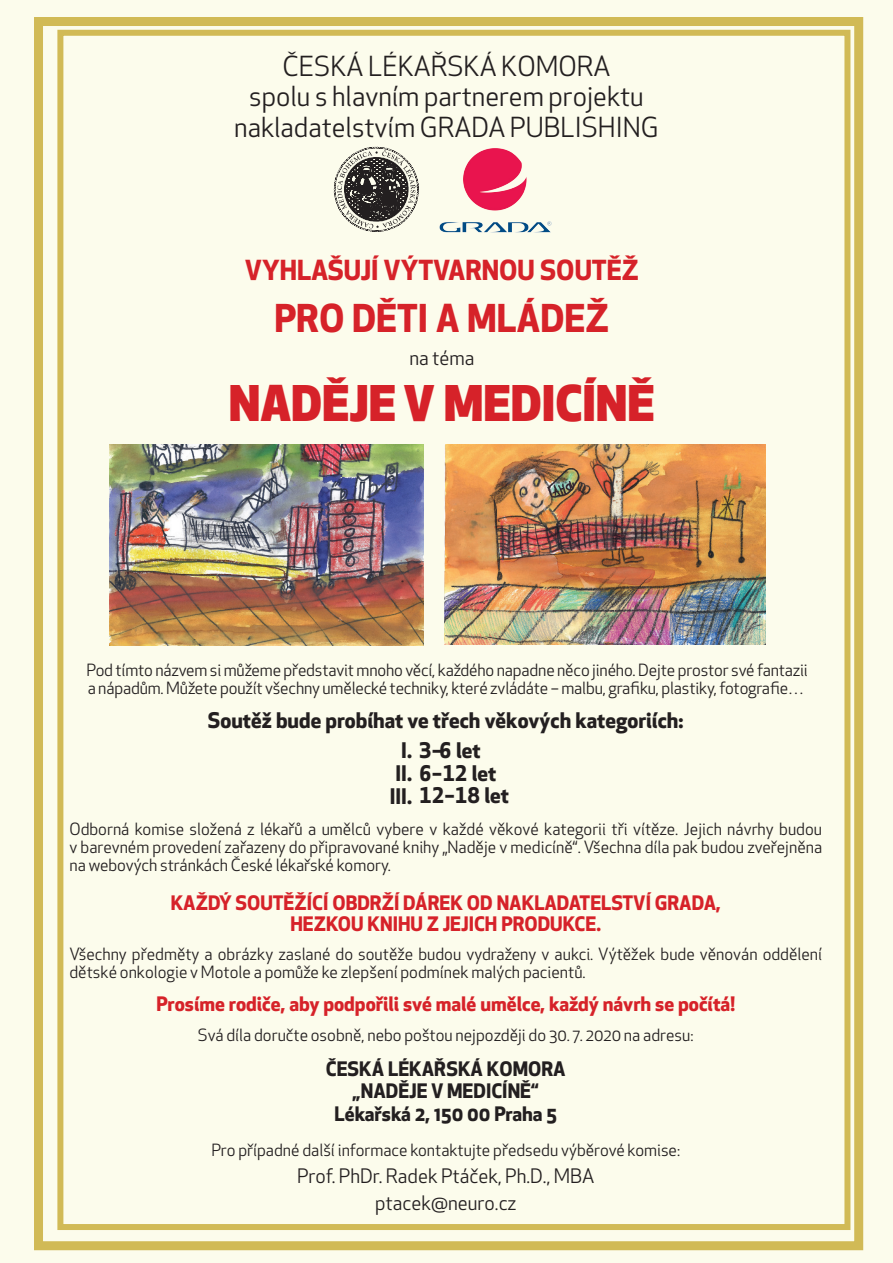
<style>
.page{position:relative;width:893px;height:1263px;background:#fcfcec}
.page>*{position:absolute;margin:0;border:0;box-sizing:border-box;transform-origin:0 0}
.t1{font:800 48px "Apex New";color:#d62229}
.t2{font:700 37.5px "Apex New";color:#d62229}
.t3{font:27px "Apex New";color:#231f20}
.t4{font:700 27px "Apex New";color:#d62229}
.List_Paragraph{font:700 21px "Apex New";color:#231f20}
.t5{font:700 19.5px/21px "Apex New";color:#d62229;text-align:center}
.t6{font:700 19.5px "Apex New";color:#231f20}
.t7{font:19.5px "Apex New";color:#231f20}
.t8{font:16.5px/17.9px "Apex New";color:#231f20}
</style>
<div class="page">
<div style="left:34px;top:17px;width:829px;height:1233px;border:9px solid #d1ba56"></div>
<div style="left:57px;top:30px;width:793px;height:1200px;border:6px solid #d1ba56"></div>
<img style="left:109px;top:444px;width:315px;height:201px">
<img style="left:444px;top:444px;width:321px;height:201px">
<img style="left:440px;top:147px;width:113px;height:85px">
<svg style="left:334px;top:147px;width:85px;height:85px;background:#929088"></svg>
<p class="t3" style="left:282px;top:49px;width:330px">ČESKÁ LÉKAŘSKÁ KOMORA</p>
<p class="t3" style="left:249px;top:79px;width:396px">spolu s hlavním partnerem projektu</p>
<p class="t3" style="left:234px;top:110px;width:426px">nakladatelstvím GRADA PUBLISHING</p>
<p class="t4" style="left:245px;top:250px;width:396px">VYHLAŠUJÍ VÝTVARNOU SOUTĚŽ</p>
<p class="t2" style="left:275px;top:291px;width:336px">PRO DĚTI A MLÁDEŽ</p>
<p class="t7" style="left:409px;top:346px;width:66px">na téma</p>
<p class="t1" style="left:229px;top:370px;width:428px">NADĚJE V MEDICÍNĚ</p>
<p class="t8" style="left:86px;top:661px;width:723px">Pod tímto názvem si můžeme představit mnoho věcí, každého napadne něco jiného. Dejte prostor své fantazii a nápadům. Můžete použít všechny umělecké techniky, které zvládáte – malbu, grafiku, plastiky, fotografie…</p>
<p class="List_Paragraph" style="left:208px;top:705px;width:477px">Soutěž bude probíhat ve třech věkových kategoriích:</p>
<p class="List_Paragraph" style="left:401px;top:735px;width:81px">I. 3– 6 let</p>
<p class="List_Paragraph" style="left:396px;top:758px;width:102px">II. 6–12 let</p>
<p class="List_Paragraph" style="left:390px;top:780px;width:121px">III. 12–18 let</p>
<p class="t8" style="left:69px;top:820px;width:754px;text-align:justify">Odborná komise složená z lékařů a umělců vybere v každé věkové kategorii tři vítěze. Jejich návrhy budou v barevném provedení zařazeny do připravované knihy „Naděje v medicíně“. Všechna díla pak budou zveřejněna na webových stránkách České lékařské komory.</p>
<p class="t5" style="left:171px;top:891px;width:552px">KAŽDÝ SOUTĚŽÍCÍ OBDRŽÍ DÁREK OD NAKLADATELSTVÍ GRADA,<br>HEZKOU KNIHU Z JEJICH PRODUKCE.</p>
<p class="t8" style="left:69px;top:945px;width:754px">Všechny předměty a obrázky zaslané do soutěže budou vydraženy v aukci. Výtěžek bude věnován oddělení dětské onkologie v Motole a pomůže ke zlepšení podmínek malých pacientů.</p>
<p class="t5" style="left:157px;top:993px;width:580px">Prosíme rodiče, aby podpořili své malé umělce, každý návrh se počítá!</p>
<p class="t8" style="left:198px;top:1026px;width:497px">Svá díla doručte osobně, nebo poštou nejpozději do 30. 7. 2020 na adresu:</p>
<p class="t6" style="left:326px;top:1054px;width:241px">ČESKÁ LÉKAŘSKÁ KOMORA</p>
<p class="t6" style="left:353px;top:1077px;width:188px">„NADĚJE V MEDICÍNĚ“</p>
<p class="t6" style="left:335px;top:1099px;width:224px">Lékařská 2, 150 00 Praha 5</p>
<p class="t8" style="left:211px;top:1141px;width:470px">Pro případné další informace kontaktujte předsedu výběrové komise:</p>
<p class="t7" style="left:297px;top:1164px;width:299px">Prof. PhDr. Radek Ptáček, Ph.D., MBA</p>
<p class="t7" style="left:375px;top:1191px;width:143px">ptacek@neuro.cz</p>
</div>
